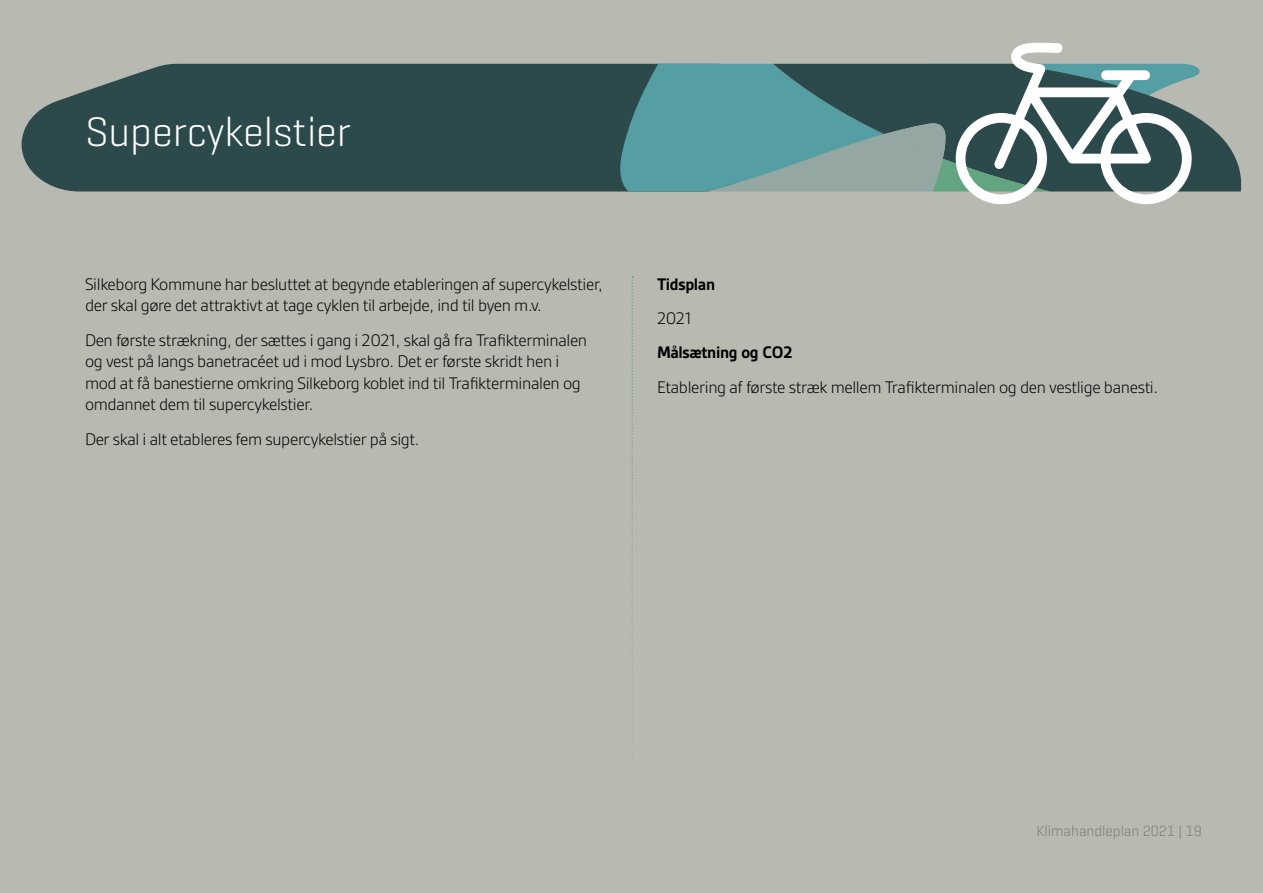
<style>
.page{position:relative;width:1263px;height:893px;background:#b8b9b1}
.page>*{position:absolute;margin:0;border:0;box-sizing:border-box;transform-origin:0 0}
.t1{font:300 42px "Geogrotesque";color:#fff}
.P__Brød{font:300 18px/21.6px "Gesta";letter-spacing:-.02em;color:#000}
.P__Brød-2{font:700 18px "Gesta";letter-spacing:-.02em;color:#000}
.t2{font:300 15px "Geogrotesque";color:#7b7f70}
</style>
<div class="page">
<div style="left:22px;top:64px;width:596px;height:127px;background:#2c4a4c"></div>
<svg style="left:1206px;top:123px;width:35px;height:68px;fill:#2c4a4c"></svg>
<svg style="left:618px;top:43px;width:588px;height:161px"></svg>
<svg style="left:631px;top:276px;width:2px;height:505px"></svg>
<h2 class="t1" style="left:85px;top:106px;width:267px">Supercykelstier</h2>
<p class="P__Brød" style="left:85px;top:273px;width:519px">Silkeborg Kommune har besluttet at begynde etableringen af supercykelstier, der skal gøre det attraktivt at tage cyklen til arbejde, ind til byen m.v.</p>
<p class="P__Brød" style="left:85px;top:329px;width:504px">Den første strækning, der sættes i gang i 2021, skal gå fra Trafikterminalen og vest på langs banetracéet ud i mod Lysbro. Det er første skridt hen i mod at få banestierne omkring Silkeborg koblet ind til Trafikterminalen og omdannet dem til supercykelstier.</p>
<p class="P__Brød" style="left:85px;top:428px;width:336px">Der skal i alt etableres fem supercykelstier på sigt.</p>
<p class="P__Brød-2" style="left:657px;top:274px;width:60px">Tidsplan</p>
<p class="P__Brød" style="left:657px;top:307px;width:36px">2021</p>
<p class="P__Brød-2" style="left:657px;top:342px;width:137px">Målsætning og CO2</p>
<p class="P__Brød" style="left:657px;top:376px;width:503px">Etablering af første stræk mellem Trafikterminalen og den vestlige banesti.</p>
<p class="t2" style="left:1036px;top:822px;width:167px">Klimahandleplan 2021 | 19</p>
</div>
